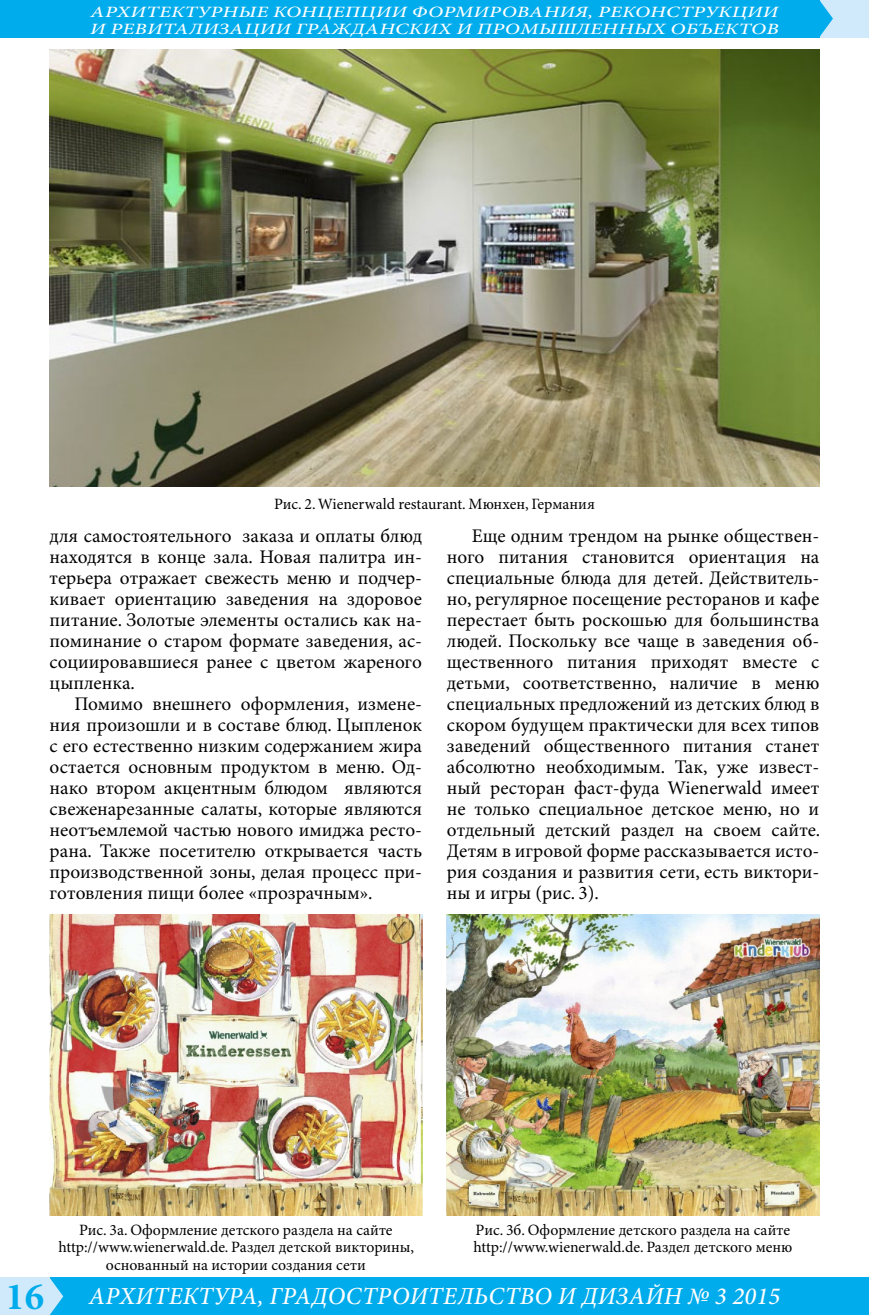
<style>
.page{position:relative;width:869px;height:1315px;background:#fff}
.page>*{position:absolute;margin:0;border:0;box-sizing:border-box;transform-origin:0 0}
.t1{font:italic 500 24.5px "Minion Pro";letter-spacing:.01em;color:#fff}
.t2{font:19.25px/21px "Minion Pro";color:#000;text-align:justify}
.Рисунок{font:15.75px/17.5px "Minion Pro";color:#000;text-align:center}
.t3{font:italic 500 15.75px/17.5px "Minion Pro";letter-spacing:.01em;color:#fff;scale:1.33 1}
.s1{font-weight:700;font-style:normal;font-size:38.5px;color:#00acec}
</style>
<div class="page">
<div style="left:46px;top:1277px;width:822px;height:38px;background:#00acec"></div>
<div style="left:819px;top:0;width:49px;height:37px;background:#d0eafb"></div>
<div style="left:0;top:1277px;width:50px;height:38px;background:#d0eafb"></div>
<div style="left:0;top:0;width:819px;height:37px;background:#00acec"></div>
<svg style="left:50px;top:1278px;width:13px;height:37px"></svg>
<svg style="left:819px;top:0;width:13px;height:37px"></svg>
<img style="left:50px;top:50px;width:769px;height:436px">
<img style="left:50px;top:915px;width:372px;height:300px">
<img style="left:446px;top:915px;width:373px;height:300px">
<p class="t3" style="left:90px;top:3px;width:519px">АРХИТЕКТУРНЫЕ КОНЦЕПЦИИ ФОРМИРОВАНИЯ, РЕКОНСТРУКЦИИ<br>И РЕВИТАЛИЗАЦИИ ГРАЖДАНСКИХ И ПРОМЫШЛЕННЫХ ОБЪЕКТОВ</p>
<p class="Рисунок" style="left:274px;top:496px;width:322px">Рис. 2. Wienerwald restaurant. Мюнхен, Германия</p>
<p class="t2" style="left:50px;top:526px;width:374px">для самостоятельного заказа и оплаты блюд находятся в конце зала. Новая палитра ин&shy;терьера отражает свежесть меню и подчер&shy;кивает ориентацию заведения на здоровое питание. Золотые элементы остались как на&shy;поминание о старом формате заведения, ас&shy;социировавшиеся ранее с цветом жареного цыпленка.</p>
<p class="t2" style="left:50px;top:694px;width:374px;text-indent:25px">Помимо внешнего оформления, измене&shy;ния произошли и в составе блюд. Цыпленок с его естественно низким содержанием жира остается основным продуктом в меню. Од&shy;нако втором акцентным блюдом являются свеженарезанные салаты, которые являются неотъемлемой частью нового имиджа ресто&shy;рана. Также посетителю открывается часть производственной зоны, делая процесс при&shy;готовления пищи более «прозрачным».</p>
<p class="t2" style="left:446px;top:526px;width:375px;text-indent:25px">Еще одним трендом на рынке обществен&shy;ного питания становится ориентация на специальные блюда для детей. Действитель&shy;но, регулярное посещение ресторанов и кафе перестает быть роскошью для большинства людей. Поскольку все чаще в заведения об&shy;щественного питания приходят вместе с детьми, соответственно, наличие в меню специальных предложений из детских блюд в скором будущем практически для всех типов заведений общественного питания станет абсолютно необходимым. Так, уже извест&shy;ный ресторан фаст-фуда Wienerwald имеет не только специальное детское меню, но и отдельный детский раздел на своем сайте.<br>Детям в игровой форме рассказывается исто&shy;рия создания и развития сети, есть виктори&shy;ны и игры (рис. 3).</p>
<p class="Рисунок" style="left:58px;top:1221px;width:357px">Рис. 3а. Оформление детского раздела на сайте http://www.wienerwald.de. Раздел детской викторины, основанный на истории создания сети</p>
<p class="Рисунок" style="left:473px;top:1221px;width:320px;text-align:left">Рис. 3б. Оформление детского раздела на сайте http://www.wienerwald.de. Раздел детского меню</p>
<p class="t1" style="left:6px;top:1279px;width:775px"><span class="s1">16</span> АРХИТЕКТУРА, ГРАДОСТРОИТЕЛЬСТВО И ДИЗАЙН № 3 2015</p>
</div>
